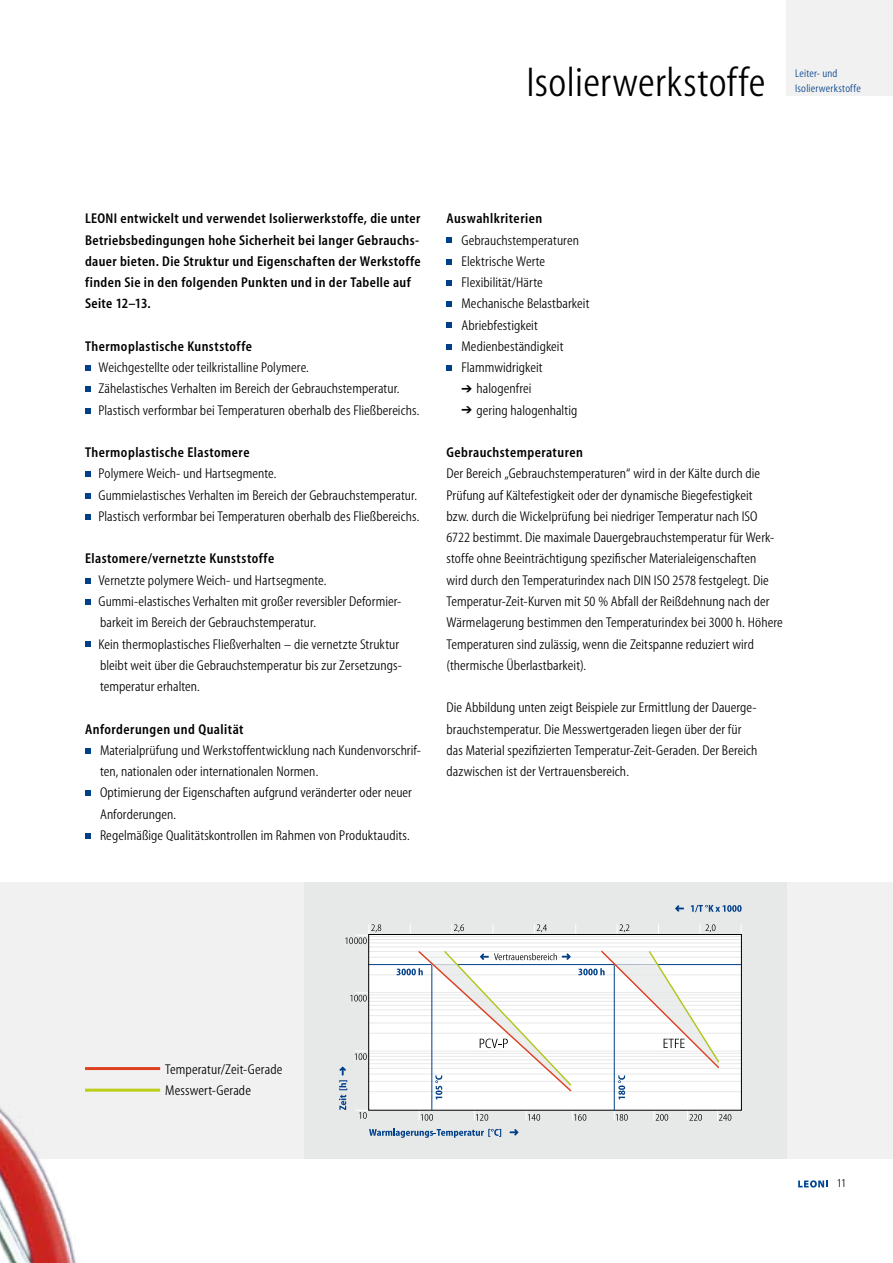
<style>
.page{position:relative;width:893px;height:1263px;background:#fff}
.page>*{position:absolute;margin:0;border:0;box-sizing:border-box;transform-origin:0 0}
.t1{font:42px "Myriad Condensed";letter-spacing:.01em;color:#000}
.t2{font:14.25px/21.3px "Myriad Condensed";letter-spacing:.005em;color:#000}
.t3{font:semi-condensed 14.25px/21.3px "Myriad";letter-spacing:.03em;color:#000}
.t4{font:12px "Myriad Condensed";color:#000}
.t5{font:11.25px "Myriad Condensed";letter-spacing:.015em;color:#004089}
</style>
<div class="page">
<svg style="left:798px;top:1180px;width:30px;height:7px"></svg>
<div style="left:787px;top:0;width:106px;height:96px;background:#f1f1f2"></div>
<svg style="left:85px;top:365px;width:5px;height:6px"></svg>
<svg style="left:85px;top:387px;width:5px;height:5px"></svg>
<svg style="left:85px;top:408px;width:5px;height:5px"></svg>
<svg style="left:85px;top:472px;width:5px;height:5px"></svg>
<svg style="left:85px;top:493px;width:5px;height:5px"></svg>
<svg style="left:85px;top:514px;width:5px;height:5px"></svg>
<svg style="left:85px;top:578px;width:5px;height:5px"></svg>
<svg style="left:85px;top:599px;width:5px;height:5px"></svg>
<svg style="left:85px;top:642px;width:5px;height:5px"></svg>
<svg style="left:446px;top:238px;width:6px;height:5px"></svg>
<svg style="left:446px;top:259px;width:6px;height:5px"></svg>
<svg style="left:446px;top:280px;width:6px;height:6px"></svg>
<svg style="left:446px;top:302px;width:6px;height:5px"></svg>
<svg style="left:446px;top:323px;width:6px;height:5px"></svg>
<svg style="left:446px;top:344px;width:6px;height:5px"></svg>
<svg style="left:446px;top:365px;width:6px;height:6px"></svg>
<div style="left:0;top:882px;width:893px;height:277px;background:#f1f1f2"></div>
<img style="left:0;top:748px;width:101px;height:515px">
<div style="left:305px;top:882px;width:482px;height:277px;background:#e7e8e8"></div>
<svg style="left:717px;top:1110px;width:14px;height:11px"></svg>
<svg style="left:419px;top:1110px;width:14px;height:11px"></svg>
<svg style="left:653px;top:1110px;width:15px;height:11px"></svg>
<svg style="left:614px;top:1110px;width:14px;height:11px"></svg>
<svg style="left:355px;top:1051px;width:13px;height:9px"></svg>
<svg style="left:355px;top:1110px;width:14px;height:9px"></svg>
<svg style="left:350px;top:992px;width:18px;height:9px"></svg>
<svg style="left:474px;top:1110px;width:14px;height:11px"></svg>
<svg style="left:526px;top:1110px;width:14px;height:11px"></svg>
<svg style="left:572px;top:1110px;width:14px;height:11px"></svg>
<svg style="left:687px;top:1110px;width:15px;height:11px"></svg>
<svg style="left:345px;top:924px;width:36px;height:20px"></svg>
<svg style="left:451px;top:924px;width:13px;height:10px"></svg>
<svg style="left:534px;top:924px;width:13px;height:10px"></svg>
<svg style="left:617px;top:924px;width:12px;height:10px"></svg>
<svg style="left:699px;top:924px;width:16px;height:10px"></svg>
<svg style="left:369px;top:1129px;width:132px;height:9px"></svg>
<svg style="left:510px;top:1129px;width:9px;height:6px"></svg>
<svg style="left:339px;top:1066px;width:8px;height:44px"></svg>
<div style="left:369px;top:934px;width:372px;height:176px;background:#fff"></div>
<hr style="left:369px;top:1068px;width:372px;height:1px;background:#e7e8e8">
<hr style="left:369px;top:1074px;width:372px;height:1px;background:#e7e8e8">
<hr style="left:369px;top:1081px;width:372px;height:1px;background:#e7e8e8">
<hr style="left:369px;top:1091px;width:372px;height:1px;background:#e7e8e8">
<hr style="left:369px;top:1053px;width:372px;height:1px;background:#e7e8e8">
<hr style="left:369px;top:1056px;width:372px;height:1px;background:#e7e8e8">
<hr style="left:369px;top:1059px;width:372px;height:1px;background:#e7e8e8">
<hr style="left:369px;top:1063px;width:372px;height:1px;background:#e7e8e8">
<hr style="left:369px;top:1051px;width:372px;height:1px;background:#e7e8e8">
<hr style="left:369px;top:1010px;width:372px;height:1px;background:#e7e8e8">
<hr style="left:369px;top:1015px;width:372px;height:1px;background:#e7e8e8">
<hr style="left:369px;top:1023px;width:372px;height:1px;background:#e7e8e8">
<hr style="left:369px;top:1033px;width:372px;height:1px;background:#e7e8e8">
<hr style="left:369px;top:995px;width:372px;height:1px;background:#e7e8e8">
<hr style="left:369px;top:998px;width:372px;height:1px;background:#e7e8e8">
<hr style="left:369px;top:1001px;width:372px;height:1px;background:#e7e8e8">
<hr style="left:369px;top:1005px;width:372px;height:1px;background:#e7e8e8">
<hr style="left:369px;top:992px;width:372px;height:1px;background:#e7e8e8">
<hr style="left:369px;top:951px;width:372px;height:1px;background:#e7e8e8">
<hr style="left:369px;top:957px;width:372px;height:1px;background:#e7e8e8">
<hr style="left:369px;top:964px;width:372px;height:1px;background:#004089">
<hr style="left:369px;top:974px;width:372px;height:1px;background:#e7e8e8">
<hr style="left:369px;top:936px;width:372px;height:1px;background:#e7e8e8">
<hr style="left:369px;top:939px;width:372px;height:1px;background:#e7e8e8">
<hr style="left:369px;top:943px;width:372px;height:1px;background:#e7e8e8">
<hr style="left:369px;top:947px;width:372px;height:1px;background:#e7e8e8">
<div style="left:368px;top:934px;width:374px;height:176px;border:1px solid #000"></div>
<hr style="left:614px;top:964px;width:1px;height:146px;background:#004089">
<hr style="left:432px;top:964px;width:1px;height:146px;background:#004089">
<svg style="left:691px;top:905px;width:51px;height:7px"></svg>
<svg style="left:675px;top:905px;width:9px;height:7px"></svg>
<svg style="left:396px;top:950px;width:324px;height:149px"></svg>
<hr style="left:85px;top:1089px;width:75px;height:3px;background:#bbcd17">
<hr style="left:85px;top:1067px;width:75px;height:3px;background:#dd4121">
<h1 class="t1" style="left:526px;top:61px;width:240px">Isolierwerkstoffe</h1>
<p class="t5" style="left:795px;top:68px;width:44px">Leiter- und</p>
<p class="t5" style="left:795px;top:83px;width:67px">Isolierwerkstoffe</p>
<p class="t3" style="left:85px;top:208px;width:337px">LEONI entwickelt und verwendet Isolierwerkstoffe, die unter Betriebsbedingungen hohe Sicherheit bei langer Gebrauchs&shy;dauer bieten. Die Struktur und Eigenschaften der Werkstoffe finden Sie in den folgenden Punkten und in der Tabelle auf Seite 12–13.</p>
<p class="t3" style="left:85px;top:336px;width:169px">Thermoplastische Kunststoffe</p>
<p class="t2" style="left:99px;top:357px;width:322px">Weichgestellte oder teilkristalline Polymere.<br>Zähelastisches Verhalten im Bereich der Gebrauchstemperatur.<br>Plastisch verformbar bei Temperaturen oberhalb des Fließbereichs.</p>
<p class="t3" style="left:85px;top:442px;width:166px">Thermoplastische Elastomere</p>
<p class="t2" style="left:99px;top:464px;width:322px">Polymere Weich- und Hartsegmente.<br>Gummielastisches Verhalten im Bereich der Gebrauchstemperatur.<br>Plastisch verformbar bei Temperaturen oberhalb des Fließbereichs.</p>
<p class="t3" style="left:85px;top:549px;width:191px">Elastomere/vernetzte Kunststoffe</p>
<p class="t2" style="left:99px;top:570px;width:305px">Vernetzte polymere Weich- und Hartsegmente.<br>Gummi-elastisches Verhalten mit großer reversibler Deformier&shy;barkeit im Bereich der Gebrauchstemperatur.<br>Kein thermoplastisches Fließverhalten – die vernetzte Struktur bleibt weit über die Gebrauchstemperatur bis zur Zersetzungs&shy;temperatur erhalten.</p>
<p class="t3" style="left:85px;top:719px;width:160px">Anforderungen und Qualität</p>
<p class="t2" style="left:100px;top:740px;width:323px">Materialprüfung und Werkstoffentwicklung nach Kundenvorschrif&shy;ten, nationalen oder internationalen Normen.<br>Optimierung der Eigenschaften aufgrund veränderter oder neuer Anforderungen.<br>Regelmäßige Qualitätskontrollen im Rahmen von Produktaudits.</p>
<p class="t3" style="left:446px;top:208px;width:97px">Auswahlkriterien</p>
<p class="t2" style="left:461px;top:230px;width:129px">Gebrauchstemperaturen<br>Elektrische Werte<br>Flexibilität/Härte<br>Mechanische Belastbarkeit<br>Abriebfestigkeit<br>Medienbeständigkeit<br>Flammwidrigkeit</p>
<p class="t2" style="left:461px;top:379px;width:71px">➔ halogenfrei</p>
<p class="t2" style="left:461px;top:400px;width:117px">➔ gering halogenhaltig</p>
<p class="t3" style="left:446px;top:442px;width:138px">Gebrauchstemperaturen</p>
<p class="t2" style="left:446px;top:464px;width:338px">Der Bereich „Gebrauchstemperaturen“ wird in der Kälte durch die Prüfung auf Kältefestigkeit oder der dynamische Biegefestigkeit<br>bzw. durch die Wickelprüfung bei niedriger Temperatur nach ISO 6722 bestimmt. Die maximale Dauergebrauchstemperatur für Werk&shy;stoffe ohne Beeinträchtigung spezifischer Materialeigenschaften<br>wird durch den Temperaturindex nach DIN ISO 2578 festgelegt. Die Temperatur-Zeit-Kurven mit 50 % Abfall der Reißdehnung nach der Wärmelagerung bestimmen den Temperaturindex bei 3000 h. Höhere Temperaturen sind zulässig, wenn die Zeitspanne reduziert wird (thermische Überlastbarkeit).</p>
<p class="t2" style="left:446px;top:697px;width:312px">Die Abbildung unten zeigt Beispiele zur Ermittlung der Dauerge&shy;brauchstemperatur. Die Messwertgeraden liegen über der für das Material spezifizierten Temperatur-Zeit-Geraden. Der Bereich dazwischen ist der Vertrauensbereich.</p>
<p class="t2" style="left:165px;top:1059px;width:119px">Temperatur/Zeit-Gerade<br>Messwert-Gerade</p>
<p class="t4" style="left:837px;top:1177px;width:11px">11</p>
</div>
